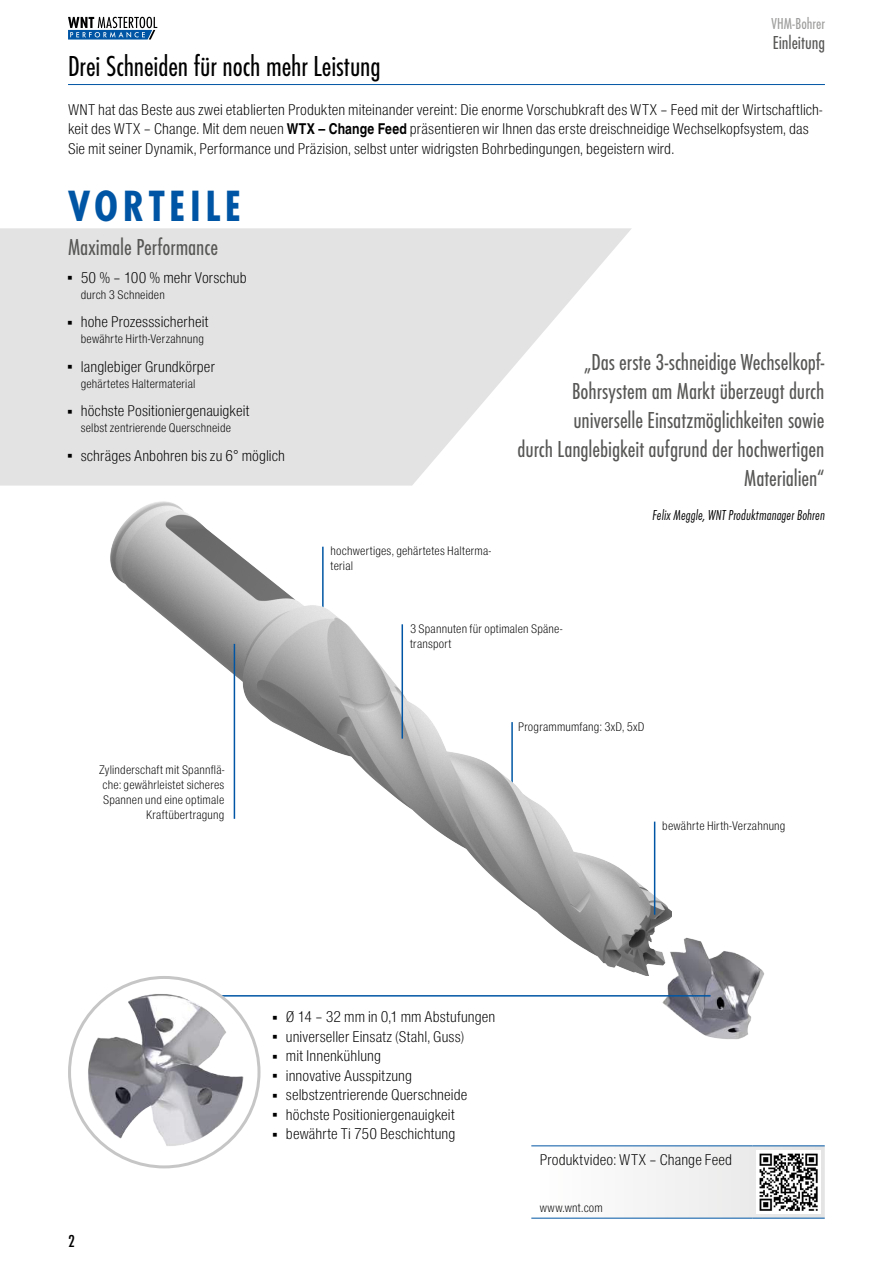
<style>
.page{position:relative;width:893px;height:1263px;background:#fff}
.page>*{position:absolute;margin:0;border:0;box-sizing:border-box;transform-origin:0 0}
.t1{font:45.45px "Futura TCE Bol Con";letter-spacing:.1em;color:#0056a4}
.t2{font:30px "Futura TCE Boo Con";letter-spacing:-.005em;color:#000}
.t3{font:24px/28.8px "Futura TCE Boo Con";letter-spacing:-.005em;color:#575756;text-align:right}
.t4{font:19.5px "Futura TCE Boo Con";letter-spacing:-.005em;color:#575756}
.t5{font:18px "Futura TCE Med Con";color:#000}
.t6{font:16.5px "Futura TCE Boo Con";letter-spacing:.005em;color:#9d9d9c}
.t7{font:300 15px/19.5px "Nimbus Sans WNT Cond";letter-spacing:.005em;color:#000}
.t8{font:15px "Futura TCE Lig Con Obl";letter-spacing:.005em;color:#000}
.t9{font:300 12px/15px "Nimbus Sans WNT Cond";letter-spacing:.015em;color:#000}
.t10{font:300 3.75px "Nimbus Sans WNT Cond";color:#000}
.s1{font-weight:700}
</style>
<div class="page">
<svg style="left:68px;top:17px;width:89px;height:23px"></svg>
<img style="left:616px;top:937px;width:149px;height:103px">
<img style="left:110px;top:501px;width:562px;height:475px">
<hr style="left:68px;top:84px;width:757px;height:1px;background:#0056a4">
<svg style="left:0;top:228px;width:632px;height:258px;fill:#e3e3e3"></svg>
<hr style="left:234px;top:645px;width:1px;height:173px;background:#0056a4">
<hr style="left:402px;top:625px;width:1px;height:113px;background:#0056a4">
<hr style="left:654px;top:822px;width:1px;height:92px;background:#0056a4">
<hr style="left:191px;top:995px;width:519px;height:1px;background:#0056a4">
<img style="left:70px;top:977px;width:189px;height:190px;border-radius:95px">
<svg style="left:531px;top:1146px;width:294px;height:72px"></svg>
<hr style="left:531px;top:1145px;width:221px;height:1px;background:#0056a4">
<hr style="left:752px;top:1145px;width:73px;height:1px;background:#0056a4">
<hr style="left:531px;top:1218px;width:221px;height:1px;background:#0056a4">
<hr style="left:752px;top:1218px;width:73px;height:1px;background:#0056a4">
<img style="left:757px;top:1150px;width:63px;height:64px">
<h2 class="t2" style="left:68px;top:49px;width:314px">Drei Schneiden für noch mehr Leistung</h2>
<p class="t6" style="left:772px;top:15px;width:55px">VHM-Bohrer</p>
<h3 class="t4" style="left:773px;top:31px;width:54px">Einleitung</h3>
<p class="t7" style="left:68px;top:100px;width:756px">WNT hat das Beste aus zwei etablierten Produkten miteinander vereint: Die enorme Vorschubkraft des WTX – Feed mit der Wirtschaftlich&shy;keit des WTX – Change. Mit dem neuen <span class="s1">WTX – Change Feed</span> präsentieren wir Ihnen das erste dreischneidige Wechselkopfsystem, das<br>Sie mit seiner Dynamik, Performance und Präzision, selbst unter widrigsten Bohrbedingungen, begeistern wird.</p>
<h1 class="t1" style="left:68px;top:179px;width:174px">VORTEILE</h1>
<h3 class="t3" style="left:68px;top:232px;width:152px">Maximale Performance</h3>
<p class="t10" style="left:68px;top:276px;width:5px">ĉ</p>
<p class="t7" style="left:81px;top:268px;width:167px">50 % – 100 % mehr Vorschub</p>
<p class="t10" style="left:68px;top:320px;width:5px">ĉ</p>
<p class="t7" style="left:81px;top:312px;width:129px">hohe Prozesssicherheit</p>
<p class="t10" style="left:68px;top:365px;width:5px">ĉ</p>
<p class="t7" style="left:81px;top:357px;width:136px">langlebiger Grundkörper</p>
<p class="t10" style="left:68px;top:409px;width:5px">ĉ</p>
<p class="t7" style="left:81px;top:401px;width:170px">höchste Positioniergenauigkeit</p>
<p class="t10" style="left:68px;top:454px;width:5px">ĉ</p>
<p class="t7" style="left:81px;top:446px;width:206px">schräges Anbohren bis zu 6° möglich</p>
<p class="t9" style="left:81px;top:287px;width:86px">durch 3 Schneiden</p>
<p class="t9" style="left:81px;top:331px;width:125px">bewährte Hirth-Verzahnung</p>
<p class="t9" style="left:81px;top:376px;width:116px">gehärtetes Haltermaterial</p>
<p class="t9" style="left:81px;top:420px;width:152px">selbst zentrierende Querschneide</p>
<p class="t9" style="left:99px;top:762px;width:127px;text-align:right">Zylinderschaft mit Spannflä&shy;che: gewährleistet sicheres<br>Spannen und eine optimale<br>Kraftübertragung</p>
<h3 class="t3" style="left:518px;top:348px;width:308px">„Das erste 3-schneidige Wechselkopf-Bohrsystem am Markt überzeugt durch universelle Einsatzmöglichkeiten sowie<br>durch Langlebigkeit aufgrund der hochwertigen Materialien“</h3>
<p class="t9" style="left:331px;top:544px;width:162px">hochwertiges, gehärtetes Halterma&shy;terial</p>
<p class="t9" style="left:410px;top:621px;width:154px">3 Spannuten für optimalen Späne&shy;transport</p>
<p class="t8" style="left:652px;top:507px;width:174px">Felix Meggle, WNT Produktmanager Bohren</p>
<p class="t9" style="left:518px;top:719px;width:128px">Programmumfang: 3xD, 5xD</p>
<p class="t9" style="left:662px;top:819px;width:125px">bewährte Hirth-Verzahnung</p>
<p class="t5" style="left:68px;top:1231px;width:8px">2</p>
<p class="t10" style="left:273px;top:1015px;width:5px">ĉ</p>
<p class="t7" style="left:286px;top:1007px;width:211px">Ø 14 – 32 mm in 0,1 mm Abstufungen</p>
<p class="t10" style="left:273px;top:1035px;width:5px">ĉ</p>
<p class="t7" style="left:286px;top:1027px;width:180px">universeller Einsatz (Stahl, Guss)</p>
<p class="t10" style="left:273px;top:1054px;width:5px">ĉ</p>
<p class="t7" style="left:286px;top:1046px;width:97px">mit Innenkühlung</p>
<p class="t10" style="left:273px;top:1074px;width:5px">ĉ</p>
<p class="t7" style="left:286px;top:1066px;width:128px">innovative Ausspitzung</p>
<p class="t10" style="left:273px;top:1093px;width:5px">ĉ</p>
<p class="t7" style="left:286px;top:1085px;width:183px">selbstzentrierende Querschneide</p>
<p class="t10" style="left:273px;top:1113px;width:5px">ĉ</p>
<p class="t7" style="left:286px;top:1105px;width:170px">höchste Positioniergenauigkeit</p>
<p class="t10" style="left:273px;top:1132px;width:5px">ĉ</p>
<p class="t7" style="left:286px;top:1124px;width:171px">bewährte Ti 750 Beschichtung</p>
<p class="t7" style="left:540px;top:1150px;width:194px">Produktvideo: WTX – Change Feed</p>
<p class="t9" style="left:540px;top:1200px;width:65px">www.wnt.com</p>
</div>
